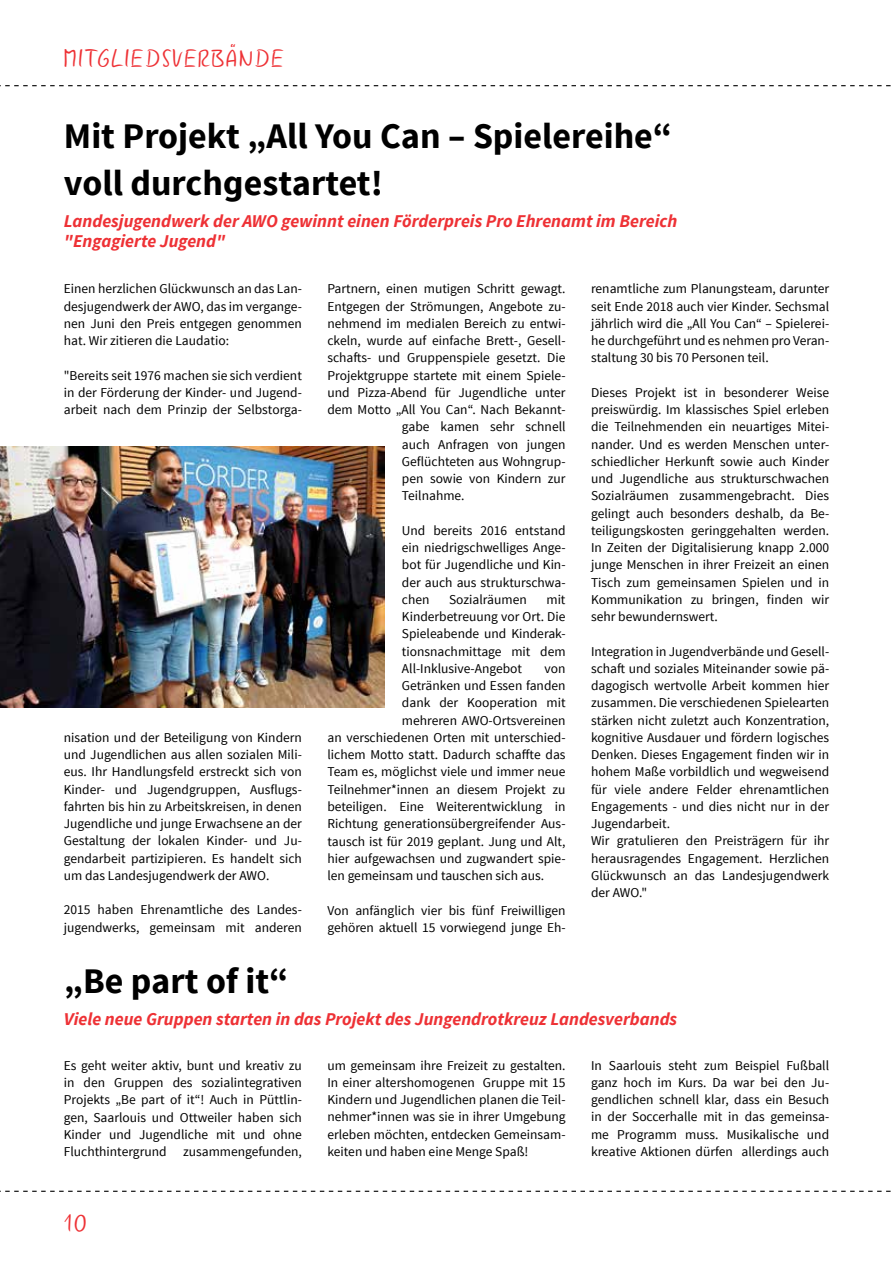
<style>
.page{position:relative;width:893px;height:1263px;background:#fff}
.page>*{position:absolute;margin:0;border:0;box-sizing:border-box;transform-origin:0 0}
.t1{font:700 36px/47px "Source Sans Pro";color:#000}
.t2{font:25.5px "Gunny Rewritten";letter-spacing:.07em;color:#ee3135}
.t3{font:italic 700 18px/19.5px "Source Sans Pro";color:#ee3135}
.t4{font:13.5px/17.2px "Source Sans Pro";color:#000;text-align:justify}
</style>
<div class="page">
<svg style="left:0;top:85px;width:891px;height:1px"></svg>
<svg style="left:0;top:1191px;width:891px;height:1px"></svg>
<img style="left:0;top:446px;width:385px;height:261px">
<h2 class="t2" style="left:64px;top:42px;width:221px">MITGLIEDSVERBÄNDE</h2>
<h1 class="t1" style="left:64px;top:114px;width:610px">Mit Projekt „All You Can – Spielereihe“ voll durchgestartet!</h1>
<h3 class="t3" style="left:64px;top:211px;width:615px">Landesjugendwerk der AWO gewinnt einen Förderpreis Pro Ehrenamt im Bereich "Engagierte Jugend"</h3>
<p class="t4" style="left:591px;top:280px;width:240px">renamtliche zum Planungsteam, darunter seit Ende 2018 auch vier Kinder. Sechsmal jährlich wird die „All You Can“ – Spielerei&shy;he durchgeführt und es nehmen pro Veran&shy;staltung 30 bis 70 Personen teil.</p>
<p class="t4" style="left:591px;top:384px;width:240px">Dieses Projekt ist in besonderer Weise preiswürdig. Im klassisches Spiel erleben die Teilnehmenden ein neuartiges Mitei&shy;nander. Und es werden Menschen unter&shy;schiedlicher Herkunft sowie auch Kinder und Jugendliche aus strukturschwachen Sozialräumen zusammengebracht. Dies gelingt auch besonders deshalb, da Be&shy;teiligungskosten geringgehalten werden.<br>In Zeiten der Digitalisierung knapp 2.000 junge Menschen in ihrer Freizeit an einen Tisch zum gemeinsamen Spielen und in Kommunikation zu bringen, finden wir sehr bewundernswert.</p>
<p class="t4" style="left:591px;top:643px;width:240px;text-align:left">Integration in Jugendverbände und Gesell&shy;schaft und soziales Miteinander sowie pä&shy;dagogisch wertvolle Arbeit kommen hier zusammen. Die verschiedenen Spielearten stärken nicht zuletzt auch Konzentration, kognitive Ausdauer und fördern logisches Denken. Dieses Engagement finden wir in hohem Maße vorbildlich und wegweisend für viele andere Felder ehrenamtlichen Engagements - und dies nicht nur in der Jugendarbeit.<br>Wir gratulieren den Preisträgern für ihr herausragendes Engagement. Herzlichen Glückwunsch an das Landesjugendwerk der AWO."</p>
<p class="t4" style="left:64px;top:280px;width:240px">Einen herzlichen Glückwunsch an das Lan&shy;desjugendwerk der AWO, das im vergange&shy;nen Juni den Preis entgegen genommen hat. Wir zitieren die Laudatio:</p>
<p class="t4" style="left:64px;top:367px;width:240px">"Bereits seit 1976 machen sie sich verdient in der Förderung der Kinder- und Jugend&shy;arbeit nach dem Prinzip der Selbstorga-</p>
<p class="t4" style="left:327px;top:280px;width:240px">Partnern, einen mutigen Schritt gewagt.</p>
<p class="t4" style="left:327px;top:298px;width:240px">Entgegen der Strömungen, Angebote zu-</p>
<p class="t4" style="left:327px;top:315px;width:240px">nehmend im medialen Bereich zu entwi-</p>
<p class="t4" style="left:327px;top:332px;width:240px">ckeln, wurde auf einfache Brett-, Gesell-</p>
<p class="t4" style="left:327px;top:349px;width:240px">schafts- und Gruppenspiele gesetzt. Die</p>
<p class="t4" style="left:327px;top:367px;width:240px">Projektgruppe startete mit einem Spiele-</p>
<p class="t4" style="left:327px;top:384px;width:240px">und Pizza-Abend für Jugendliche unter</p>
<p class="t4" style="left:327px;top:401px;width:240px">dem Motto „All You Can“. Nach Bekannt-</p>
<p class="t4" style="left:402px;top:418px;width:165px">gabe kamen sehr schnell</p>
<p class="t4" style="left:402px;top:436px;width:165px">auch Anfragen von jungen</p>
<p class="t4" style="left:402px;top:453px;width:165px">Geflüchteten aus Wohngrup-</p>
<p class="t4" style="left:402px;top:470px;width:165px">pen sowie von Kindern zur</p>
<p class="t4" style="left:402px;top:487px;width:64px">Teilnahme.</p>
<p class="t4" style="left:402px;top:522px;width:165px">Und bereits 2016 entstand ein niedrigschwelliges Ange&shy;bot für Jugendliche und Kin&shy;der auch aus strukturschwa&shy;chen</p>
<p class="t4" style="left:449px;top:591px;width:79px">Sozialräumen</p>
<p class="t4" style="left:402px;top:591px;width:165px;text-indent:145px">mit Kinderbetreuung vor Ort. Die Spieleabende und Kinderak&shy;tionsnachmittage mit dem All-Inklusive-Angebot</p>
<p class="t4" style="left:545px;top:660px;width:22px">von</p>
<p class="t4" style="left:402px;top:677px;width:165px">Getränken und Essen fanden</p>
<p class="t4" style="left:402px;top:695px;width:165px">dank der Kooperation mit</p>
<p class="t4" style="left:402px;top:712px;width:165px">mehreren AWO-Ortsvereinen</p>
<p class="t4" style="left:327px;top:729px;width:240px">an verschiedenen Orten mit unterschied-</p>
<p class="t4" style="left:327px;top:746px;width:240px">lichem Motto statt. Dadurch schaffte das</p>
<p class="t4" style="left:327px;top:764px;width:240px">Team es, möglichst viele und immer neue</p>
<p class="t4" style="left:327px;top:781px;width:240px">Teilnehmer*innen an diesem Projekt zu</p>
<p class="t4" style="left:327px;top:798px;width:240px">beteiligen. Eine Weiterentwicklung in</p>
<p class="t4" style="left:327px;top:815px;width:240px">Richtung generationsübergreifender Aus-</p>
<p class="t4" style="left:327px;top:833px;width:240px">tausch ist für 2019 geplant. Jung und Alt,</p>
<p class="t4" style="left:327px;top:850px;width:240px">hier aufgewachsen und zugwandert spie-</p>
<p class="t4" style="left:327px;top:867px;width:218px">len gemeinsam und tauschen sich aus.</p>
<p class="t4" style="left:327px;top:902px;width:240px">Von anfänglich vier bis fünf Freiwilligen gehören aktuell 15 vorwiegend junge Eh-</p>
<p class="t4" style="left:64px;top:729px;width:240px">nisation und der Beteiligung von Kindern und Jugendlichen aus allen sozialen Mili&shy;eus. Ihr Handlungsfeld erstreckt sich von Kinder- und Jugendgruppen, Ausflugs&shy;fahrten bis hin zu Arbeitskreisen, in denen Jugendliche und junge Erwachsene an der Gestaltung der lokalen Kinder- und Ju&shy;gendarbeit partizipieren. Es handelt sich um das Landesjugendwerk der AWO.</p>
<p class="t4" style="left:64px;top:901px;width:240px">2015 haben Ehrenamtliche des Landes&shy;jugendwerks, gemeinsam mit anderen</p>
<h1 class="t1" style="left:64px;top:959px;width:226px">„Be part of it“</h1>
<h3 class="t3" style="left:64px;top:1009px;width:615px">Viele neue Gruppen starten in das Projekt des Jungendrotkreuz Landesverbands</h3>
<p class="t4" style="left:327px;top:1057px;width:240px">um gemeinsam ihre Freizeit zu gestalten.<br>In einer altershomogenen Gruppe mit 15<br>Kindern und Jugendlichen planen die Teil&shy;nehmer*innen was sie in ihrer Umgebung erleben möchten, entdecken Gemeinsam&shy;keiten und haben eine Menge Spaß!</p>
<p class="t4" style="left:591px;top:1057px;width:240px">In Saarlouis steht zum Beispiel Fußball ganz hoch im Kurs. Da war bei den Ju&shy;gendlichen schnell klar, dass ein Besuch in der Soccerhalle mit in das gemeinsa&shy;me Programm muss. Musikalische und kreative Aktionen dürfen allerdings auch</p>
<p class="t4" style="left:64px;top:1057px;width:240px">Es geht weiter aktiv, bunt und kreativ zu in den Gruppen des sozialintegrativen Projekts „Be part of it“! Auch in Püttlin&shy;gen, Saarlouis und Ottweiler haben sich Kinder und Jugendliche mit und ohne Fluchthintergrund zusammengefunden,</p>
<h2 class="t2" style="left:64px;top:1208px;width:24px">10</h2>
</div>
